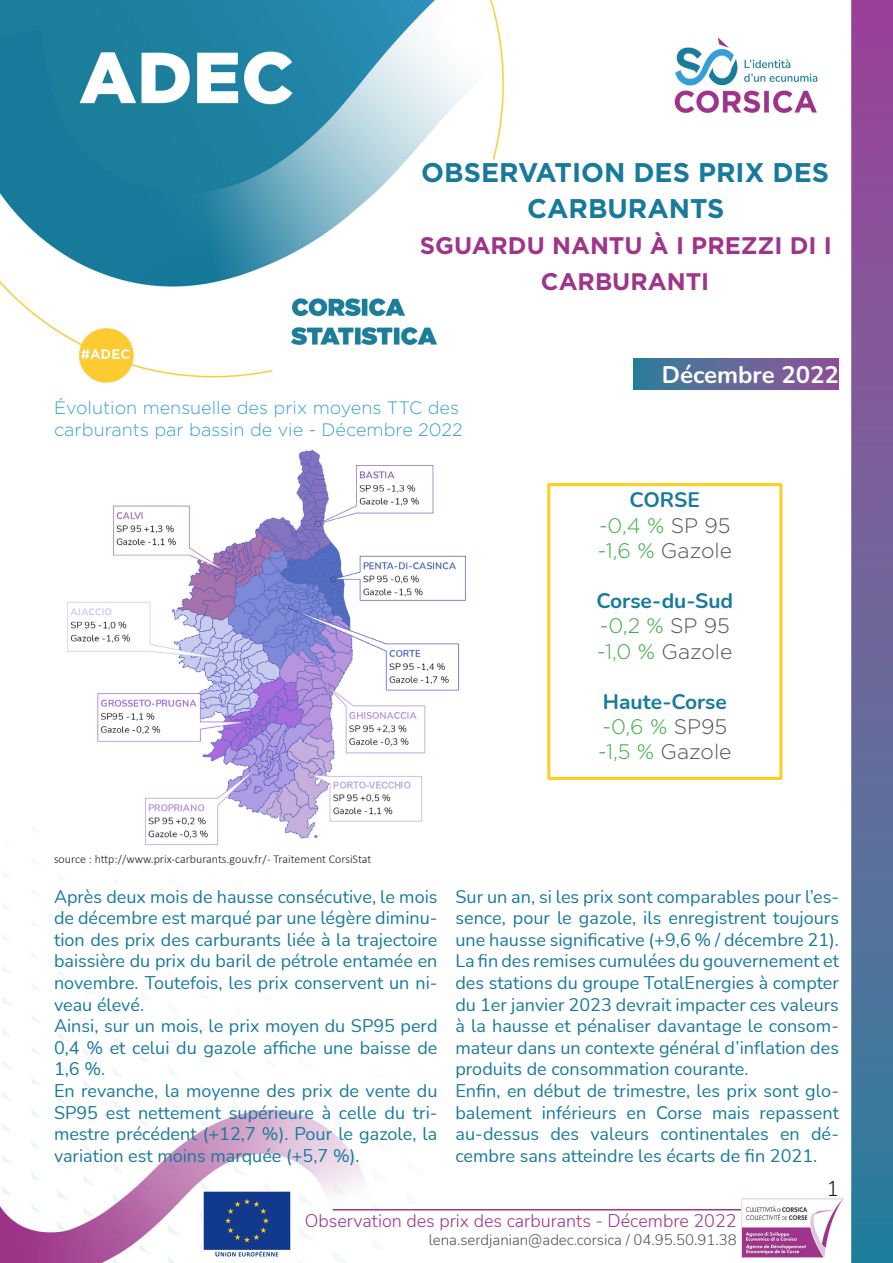
<style>
.page{position:relative;width:893px;height:1263px;background:#fff}
.page>*{position:absolute;margin:0;border:0;box-sizing:border-box;transform-origin:0 0}
.t1{font:700 27px/36px "Gotham HTF";color:#177a9c;text-align:center}
.t2{font:700 24px/36px "Gotham HTF";color:#9f358a;text-align:center}
.t3{font:700 24px "Nunito";color:#fff}
.t4{font:300 21px "Gotham HTF";color:#515454}
.t5{font:700 21px "Nunito";color:#177a9c}
.t6{font:300 21px "Gotham HTF";color:#40ae49}
.t7{font:300 21px "Nunito";color:#231f20}
.t8{font:18px/21.6px "Nunito";color:#177a9c;text-align:justify}
.t9{font:300 18px/21.6px "Gotham HTF";color:#3a9fd7}
.t10{font:300 18px "Nunito";color:#9f358a}
.t11{font:300 15px "Nunito";color:#515454}
.t12{font:300 12px "Calibri";color:#231f20}
.s1{color:#515454}
.s2{color:#40ae49}
</style>
<div class="page">
<img style="left:0;top:0;width:893px;height:1263px">
<img style="left:741px;top:1197px;width:104px;height:62px">
<hr style="left:333px;top:1209px;width:408px;height:1px;background:#9f358a">
<img style="left:634px;top:359px;width:205px;height:30px">
<div style="left:549px;top:485px;width:232px;height:293px;background:#fff"></div>
<div style="left:547px;top:483px;width:235px;height:297px;border:3px solid #ffcd1c"></div>
<img style="left:653px;top:16px;width:186px;height:118px">
<svg style="left:413px;top:159px;width:426px;height:135px"></svg>
<img style="left:53px;top:449px;width:433px;height:405px">
<img style="left:202px;top:1190px;width:89px;height:67px">
<p class="t1" style="left:421px;top:154px;width:409px">OBSERVATION DES PRIX DES<br>CARBURANTS</p>
<p class="t2" style="left:420px;top:227px;width:413px">SGUARDU NANTU À I PREZZI DI I<br>CARBURANTI</p>
<p class="t9" style="left:54px;top:397px;width:410px">Évolution mensuelle des prix moyens TTC des carburants par bassin de vie - Décembre 2022</p>
<p class="t12" style="left:54px;top:852px;width:319px">source : http://www.prix-carburants.gouv.fr/ - Traitement CorsiStat</p>
<p class="t3" style="left:662px;top:358px;width:179px">Décembre 2022</p>
<p class="t5" style="left:630px;top:485px;width:72px">CORSE</p>
<p class="t6" style="left:599px;top:514px;width:133px">-0,4 % <span class="s1">SP 95</span></p>
<p class="t4" style="left:598px;top:539px;width:136px"><span class="s2">-1,6 %</span> Gazole</p>
<p class="t5" style="left:597px;top:586px;width:138px">Corse-du-Sud</p>
<p class="t6" style="left:600px;top:614px;width:132px">-0,2 % <span class="s1">SP 95</span></p>
<p class="t4" style="left:597px;top:640px;width:137px"><span class="s2">-1,0 %</span> Gazole</p>
<p class="t5" style="left:603px;top:687px;width:126px">Haute-Corse</p>
<p class="t6" style="left:602px;top:715px;width:126px">-0,6 % <span class="s1">SP95</span></p>
<p class="t4" style="left:598px;top:740px;width:135px"><span class="s2">-1,5 %</span> Gazole</p>
<p class="t8" style="left:54px;top:885px;width:385px">Après deux mois de hausse consécutive, le mois de décembre est marqué par une légère diminu&shy;tion des prix des carburants liée à la trajectoire baissière du prix du baril de pétrole entamée en novembre. Toutefois, les prix conservent un ni&shy;veau élevé.</p>
<p class="t8" style="left:54px;top:1014px;width:385px">Ainsi, sur un mois, le prix moyen du SP95 perd 0,4 % et celui du gazole affiche une baisse de 1,6 %.</p>
<p class="t8" style="left:54px;top:1079px;width:385px">En revanche, la moyenne des prix de vente du SP95 est nettement supérieure à celle du tri&shy;mestre précédent (+12,7 %). Pour le gazole, la variation est moins marquée (+5,7 %).</p>
<p class="t8" style="left:455px;top:885px;width:385px">Sur un an, si les prix sont comparables pour l’es&shy;sence, pour le gazole, ils enregistrent toujours une hausse significative (+9,6 % / décembre 21).</p>
<p class="t8" style="left:455px;top:949px;width:385px">La fin des remises cumulées du gouvernement et des stations du groupe TotalEnergies à compter du 1er janvier 2023 devrait impacter ces valeurs à la hausse et pénaliser davantage le consom&shy;mateur dans un contexte général d’inflation des produits de consommation courante.</p>
<p class="t8" style="left:455px;top:1079px;width:385px">Enfin, en début de trimestre, les prix sont glo&shy;balement inférieurs en Corse mais repassent au-dessus des valeurs continentales en dé&shy;cembre sans atteindre les écarts de fin 2021.</p>
<p class="t7" style="left:826px;top:1173px;width:14px">1</p>
<p class="t10" style="left:305px;top:1208px;width:433px">Observation des prix des carburants - Décembre 2022</p>
<p class="t11" style="left:429px;top:1229px;width:309px">lena.serdjanian@adec.corsica / 04.95.50.91.38</p>
</div>
